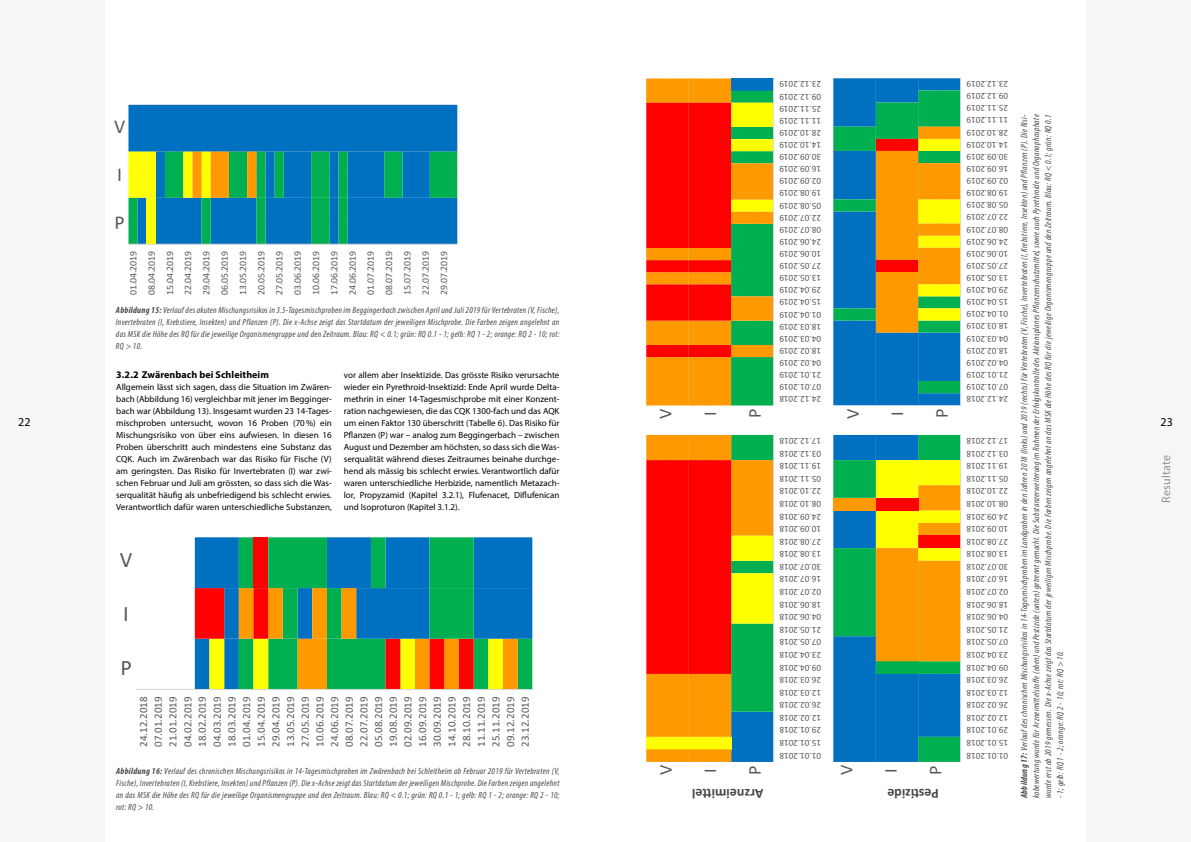
<style>
.page{position:relative;width:1191px;height:842px;background:#fff}
.page>*{position:absolute;margin:0;border:0;box-sizing:border-box;transform-origin:0 0}
.t1{font:22.2px "Calibri";color:#595959}
.t2{font:19.7px "Calibri";color:#595959}
.t3{font:18.3px "Calibri";color:#595959}
.t4{font:700 14px "Calibri";color:#4b4743}
.t5{font:12px "Myriad Pro";letter-spacing:.02em;color:#919291}
.t6{font:12px "Myriad Pro";color:#000}
.t7{font:11px/14.7px "Calibri";color:#595959;text-align:justify}
.t8{font:700 10px "Myriad Pro";letter-spacing:.005em;color:#000}
.t9{font:9.8px/18.3px "Calibri";color:#595959;text-align:justify}
.t10{font:9.1px/12.1px "Calibri";color:#595959;text-align:justify}
.t11{font:italic condensed 9px/12px "Myriad Pro";letter-spacing:.03em;color:#4b4743;text-align:justify}
.t12{font:9px/12px "Myriad Pro";color:#000;text-align:justify}
.s1{font-weight:700}
</style>
<div class="page">
<div style="left:0;top:0;width:104px;height:842px;background:#f6f6f6"></div>
<div style="left:1085px;top:0;width:106px;height:842px;background:#f6f6f6"></div>
<svg style="left:646px;top:435px;width:127px;height:327px;background:#d26115"></svg>
<hr style="left:773px;top:435px;width:1px;height:327px;background:#d9d9d9">
<svg style="left:646px;top:79px;width:127px;height:326px;background:#cd6212"></svg>
<hr style="left:773px;top:79px;width:1px;height:326px;background:#d9d9d9">
<svg style="left:833px;top:435px;width:127px;height:327px;background:#6a975a"></svg>
<div style="left:833px;top:498px;width:43px;height:12px;background:#f90"></div>
<hr style="left:960px;top:435px;width:1px;height:327px;background:#d9d9d9">
<svg style="left:833px;top:78px;width:127px;height:327px;background:#608e67"></svg>
<hr style="left:960px;top:78px;width:1px;height:327px;background:#d9d9d9">
<svg style="left:195px;top:537px;width:337px;height:152px;background:#488a66"></svg>
<div style="left:253px;top:537px;width:15px;height:51px;background:#f00"></div>
<hr style="left:136px;top:689px;width:396px;height:1px;background:#d9d9d9">
<svg style="left:128px;top:105px;width:329px;height:139px;background:#1a869a"></svg>
<hr style="left:128px;top:244px;width:329px;height:1px;background:#d9d9d9">
<p class="t10" style="left:1008px;top:405px;width:43px;rotate:-180deg">24.12.2018<br>07.01.2019<br>21.01.2019<br>04.02.2019<br>18.02.2019<br>04.03.2019<br>18.03.2019<br>01.04.2019<br>15.04.2019<br>29.04.2019<br>13.05.2019<br>27.05.2019<br>10.06.2019<br>24.06.2019<br>08.07.2019<br>22.07.2019<br>05.08.2019<br>19.08.2019<br>02.09.2019<br>16.09.2019<br>30.09.2019<br>14.10.2019<br>28.10.2019<br>11.11.2019<br>25.11.2019<br>09.12.2019<br>23.12.2019</p>
<p class="t10" style="left:821px;top:406px;width:43px;rotate:-180deg">24.12.2018<br>07.01.2019<br>21.01.2019<br>04.02.2019<br>18.02.2019<br>04.03.2019<br>18.03.2019<br>01.04.2019<br>15.04.2019<br>29.04.2019<br>13.05.2019<br>27.05.2019<br>10.06.2019<br>24.06.2019<br>08.07.2019<br>22.07.2019<br>05.08.2019<br>19.08.2019<br>02.09.2019<br>16.09.2019<br>30.09.2019<br>14.10.2019<br>28.10.2019<br>11.11.2019<br>25.11.2019<br>09.12.2019<br>23.12.2019</p>
<p class="t11" style="left:1018px;top:798px;width:685px;rotate:-90deg"><span class="s1">Abbildung 17:</span> Verlauf des chronischen Mischungsrisikos in 14-Tagesmischproben im Landgraben in den Jahren 2018 (links) und 2019 (rechts) für Vertebraten (V, Fische), Invertebraten (I, Krebstiere, Insekten) und Pflanzen (P). Die Risi&shy;kobewertung wurde für Arzneimittelstoffe (oben) und Pestizide (unten) getrennt gemacht. Die Substanzerweiterung im Rahmen der Erfolgskontrolle des Aktionsplanes Pflanzenschutzmittel, sowie auch Pyrethroide und Organophosphate wurde erst ab 2019 gemessen. Die x-Achse zeigt das Startdatum der jeweiligen Mischprobe. Die Farben zeigen angelehnt an das MSK die Höhe des RQ für die jeweilige Organismengruppe und den Zeitraum. Blau: RQ &lt; 0.1; grün: RQ 0.1</p>
<h2 class="t2" style="left:114px;top:113px;width:13px">V</h2>
<h2 class="t2" style="left:117px;top:161px;width:6px">I</h2>
<h2 class="t2" style="left:114px;top:209px;width:12px">P</h2>
<p class="t9" style="left:124px;top:295px;width:46px;rotate:-90deg">01.04.2019<br>08.04.2019<br>15.04.2019<br>22.04.2019<br>29.04.2019<br>06.05.2019<br>13.05.2019<br>20.05.2019<br>27.05.2019<br>03.06.2019<br>10.06.2019<br>17.06.2019<br>24.06.2019<br>01.07.2019<br>08.07.2019<br>15.07.2019<br>22.07.2019<br>29.07.2019</p>
<p class="t11" style="left:116px;top:304px;width:445px"><span class="s1">Abbildung 15:</span> Verlauf des akuten Mischungsrisikos in 3.5-Tagesmischproben im Beggingerbach zwischen April und Juli 2019 für Vertebraten (V, Fische), Invertebraten (I, Krebstiere, Insekten) und Pflanzen (P). Die x-Achse zeigt das Startdatum der jeweiligen Mischprobe. Die Farben zeigen angelehnt an das MSK die Höhe des RQ für die jeweilige Organismengruppe und den Zeitraum. Blau: RQ &lt; 0.1; grün: RQ 0.1 - 1; gelb: RQ 1 - 2; orange: RQ 2 - 10; rot:<br>RQ &gt; 10.</p>
<p class="t8" style="left:116px;top:368px;width:154px">3.2.2 Zwärenbach bei Schleitheim</p>
<p class="t12" style="left:116px;top:381px;width:217px">Allgemein lässt sich sagen, dass die Situation im Zwären&shy;bach (Abbildung 16) vergleichbar mit jener im Begginger&shy;bach war (Abbildung 13). Insgesamt wurden 23 14-Tages&shy;mischproben untersucht, wovon 16 Proben (70%) ein Mischungsrisiko von über eins aufwiesen. In diesen 16<br>Proben überschritt auch mindestens eine Substanz das CQK. Auch im Zwärenbach war das Risiko für Fische (V) am geringsten. Das Risiko für Invertebraten (I) war zwi&shy;schen Februar und Juli am grössten, so dass sich die Was&shy;serqualität häufig als unbefriedigend bis schlecht erwies.<br>Verantwortlich dafür waren unterschiedliche Substanzen,</p>
<p class="t12" style="left:344px;top:369px;width:217px">vor allem aber Insektizide. Das grösste Risiko verursachte wieder ein Pyrethroid-Insektizid: Ende April wurde Delta&shy;methrin in einer 14-Tagesmischprobe mit einer Konzent&shy;ration nachgewiesen, die das CQK 1300-fach und das AQK um einen Faktor 130 überschritt (Tabelle 6). Das Risiko für Pflanzen (P) war – analog zum Beggingerbach – zwischen August und Dezember am höchsten, so dass sich die Was&shy;serqualität während dieses Zeitraumes beinahe durchge&shy;hend als mässig bis schlecht erwies. Verantwortlich dafür waren unterschiedliche Herbizide, namentlich Metazach&shy;lor, Propyzamid (Kapitel 3.2.1), Flufenacet, Diflufenican und Isoproturon (Kapitel 3.1.2).</p>
<h3 class="t3" style="left:840px;top:419px;width:12px;rotate:-90deg">V</h3>
<h3 class="t3" style="left:884px;top:416px;width:6px;rotate:-90deg">I</h3>
<h3 class="t3" style="left:929px;top:418px;width:11px;rotate:-90deg">P</h3>
<h3 class="t3" style="left:653px;top:419px;width:12px;rotate:-90deg">V</h3>
<h3 class="t3" style="left:697px;top:416px;width:6px;rotate:-90deg">I</h3>
<h3 class="t3" style="left:742px;top:418px;width:11px;rotate:-90deg">P</h3>
<h3 class="t6" style="left:18px;top:415px;width:14px">22</h3>
<h3 class="t6" style="left:1160px;top:415px;width:14px">23</h3>
<h3 class="t5" style="left:1158px;top:503px;width:50px;rotate:-90deg">Resultate</h3>
<p class="t10" style="left:821px;top:762px;width:43px;line-height:12.6px;rotate:-180deg">01.01.2018<br>15.01.2018<br>29.01.2018<br>12.02.2018<br>26.02.2018<br>12.03.2018<br>26.03.2018<br>09.04.2018<br>23.04.2018<br>07.05.2018<br>21.05.2018<br>04.06.2018<br>18.06.2018<br>02.07.2018<br>16.07.2018<br>30.07.2018<br>13.08.2018<br>27.08.2018<br>10.09.2018<br>24.09.2018<br>08.10.2018<br>22.10.2018<br>05.11.2018<br>19.11.2018<br>03.12.2018<br>17.12.2018</p>
<p class="t10" style="left:1008px;top:762px;width:43px;line-height:12.6px;rotate:-180deg">01.01.2018<br>15.01.2018<br>29.01.2018<br>12.02.2018<br>26.02.2018<br>12.03.2018<br>26.03.2018<br>09.04.2018<br>23.04.2018<br>07.05.2018<br>21.05.2018<br>04.06.2018<br>18.06.2018<br>02.07.2018<br>16.07.2018<br>30.07.2018<br>13.08.2018<br>27.08.2018<br>10.09.2018<br>24.09.2018<br>08.10.2018<br>22.10.2018<br>05.11.2018<br>19.11.2018<br>03.12.2018<br>17.12.2018</p>
<h1 class="t1" style="left:120px;top:544px;width:14px">V</h1>
<h1 class="t1" style="left:123px;top:598px;width:7px">I</h1>
<h1 class="t1" style="left:120px;top:652px;width:13px">P</h1>
<p class="t11" style="left:1054px;top:798px;width:149px;rotate:-90deg">- 1; gelb: RQ 1 - 2; orange: RQ 2 - 10; rot: RQ &gt; 10.</p>
<p class="t7" style="left:136px;top:747px;width:52px;rotate:-90deg">24.12.2018<br>07.01.2019<br>21.01.2019<br>04.02.2019<br>18.02.2019<br>04.03.2019<br>18.03.2019<br>01.04.2019<br>15.04.2019<br>29.04.2019<br>13.05.2019<br>27.05.2019<br>10.06.2019<br>24.06.2019<br>08.07.2019<br>22.07.2019<br>05.08.2019<br>19.08.2019<br>02.09.2019<br>16.09.2019<br>30.09.2019<br>14.10.2019<br>28.10.2019<br>11.11.2019<br>25.11.2019<br>09.12.2019<br>23.12.2019</p>
<h3 class="t3" style="left:653px;top:775px;width:12px;rotate:-90deg">V</h3>
<h3 class="t3" style="left:697px;top:772px;width:6px;rotate:-90deg">I</h3>
<h3 class="t3" style="left:742px;top:775px;width:11px;rotate:-90deg">P</h3>
<h3 class="t3" style="left:833px;top:775px;width:12px;rotate:-90deg">V</h3>
<h3 class="t3" style="left:878px;top:772px;width:6px;rotate:-90deg">I</h3>
<h3 class="t3" style="left:922px;top:775px;width:11px;rotate:-90deg">P</h3>
<p class="t11" style="left:116px;top:765px;width:445px"><span class="s1">Abbildung 16:</span> Verlauf des chronischen Mischungsrisikos in 14-Tagesmischproben im Zwärenbach bei Schleitheim ab Februar 2019 für Vertebraten (V, Fische), Invertebraten (I, Krebstiere, Insekten) und Pflanzen (P). Die x-Achse zeigt das Startdatum der jeweiligen Mischprobe. Die Farben zeigen angelehnt an das MSK die Höhe des RQ für die jeweilige Organismengruppe und den Zeitraum. Blau: RQ &lt; 0.1; grün: RQ 0.1 - 1; gelb: RQ 1 - 2; orange: RQ 2 - 10; rot: RQ &gt; 10.</p>
<h3 class="t4" style="left:763px;top:803px;width:73px;rotate:-180deg">Arzneimittel</h3>
<h3 class="t4" style="left:938px;top:804px;width:53px;rotate:-180deg">Pestizide</h3>
</div>
